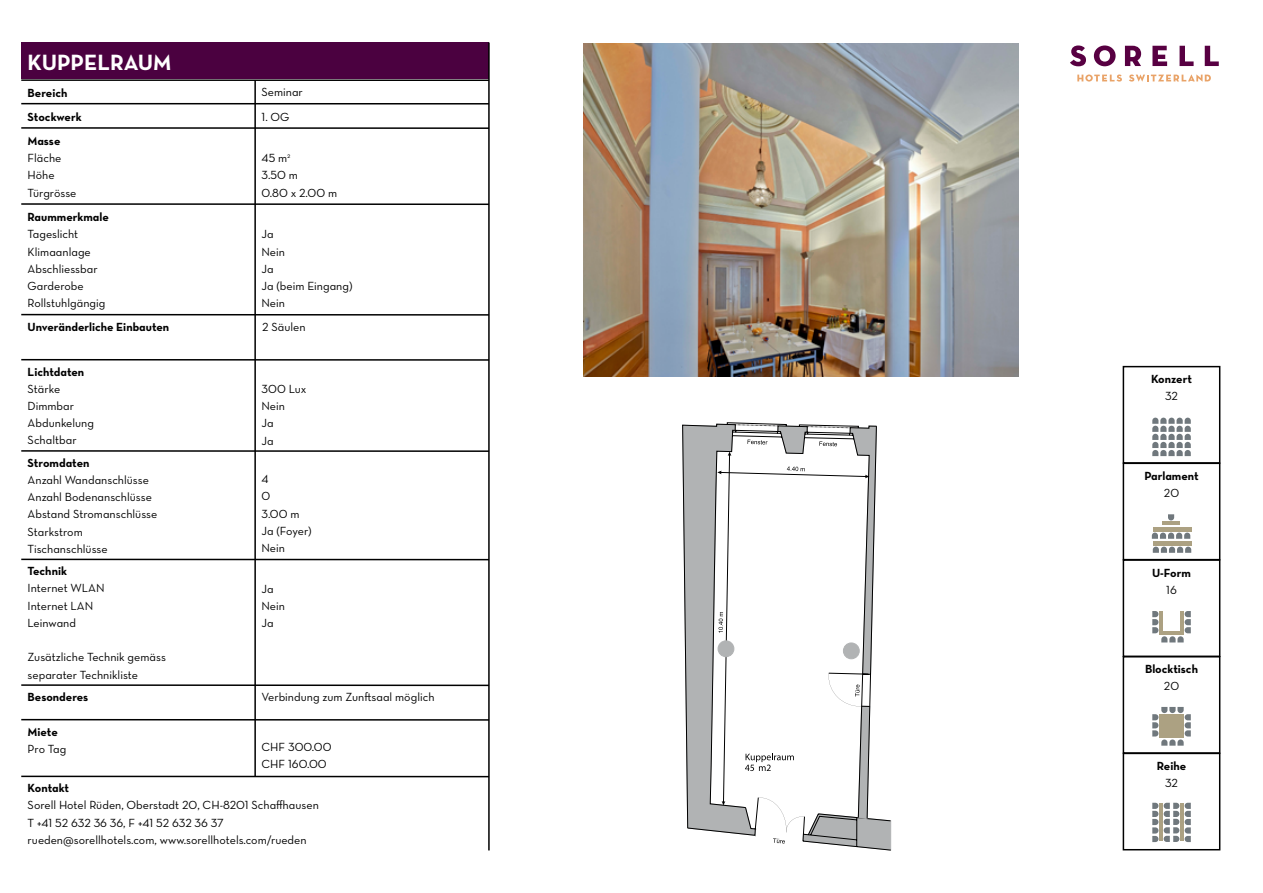
<style>
.page{position:relative;width:1263px;height:893px;background:#fff}
.page>*{position:absolute;margin:0;border:0;box-sizing:border-box;transform-origin:0 0}
.t1{font:22.5px "Neutraface Text Bold Alt";color:#fff}
.t2{font:12px/17.2px "Neutraface Text Book Alt";color:#000}
.t3{font:12px/24.3px "Neutraface Text Bold Alt";color:#000}
</style>
<div class="page">
<div style="left:21px;top:43px;width:468px;height:36px;background:#4b0140"></div>
<svg style="left:1077px;top:75px;width:45px;height:7px"></svg>
<svg style="left:1129px;top:74px;width:82px;height:8px"></svg>
<svg style="left:1070px;top:45px;width:16px;height:21px"></svg>
<svg style="left:1094px;top:45px;width:21px;height:21px"></svg>
<svg style="left:1125px;top:46px;width:16px;height:20px"></svg>
<svg style="left:1152px;top:46px;width:15px;height:20px"></svg>
<svg style="left:1179px;top:46px;width:14px;height:20px"></svg>
<svg style="left:1205px;top:46px;width:14px;height:20px"></svg>
<svg style="left:1152px;top:418px;width:39px;height:38px"></svg>
<div style="left:1123px;top:366px;width:97px;height:98px;border:2px solid #000"></div>
<svg style="left:1168px;top:514px;width:6px;height:6px"></svg>
<svg style="left:1152px;top:533px;width:38px;height:6px"></svg>
<svg style="left:1153px;top:547px;width:38px;height:6px"></svg>
<hr style="left:1153px;top:542px;width:38px;height:4px;background:#aca182">
<hr style="left:1153px;top:527px;width:38px;height:4px;background:#aca182">
<hr style="left:1162px;top:522px;width:17px;height:3px;background:#aca182">
<div style="left:1123px;top:463px;width:97px;height:97px;border:2px solid #000"></div>
<svg style="left:1152px;top:611px;width:39px;height:31px"></svg>
<div style="left:1123px;top:559px;width:97px;height:98px;border:2px solid #000"></div>
<svg style="left:1152px;top:707px;width:39px;height:39px"></svg>
<div style="left:1123px;top:656px;width:97px;height:98px;border:2px solid #000"></div>
<hr style="left:1159px;top:803px;width:4px;height:38px;background:#aca182">
<svg style="left:1152px;top:803px;width:6px;height:39px"></svg>
<svg style="left:1164px;top:803px;width:27px;height:39px"></svg>
<div style="left:1123px;top:753px;width:97px;height:97px;border:2px solid #000"></div>
<img style="left:584px;top:44px;width:434px;height:333px">
<hr style="left:254px;top:80px;width:2px;height:697px;background:#000">
<hr style="left:21px;top:203px;width:468px;height:2px;background:#000">
<hr style="left:21px;top:79px;width:468px;height:2px;background:#000">
<hr style="left:21px;top:103px;width:468px;height:2px;background:#000">
<hr style="left:21px;top:450px;width:468px;height:2px;background:#000">
<hr style="left:21px;top:359px;width:468px;height:2px;background:#000">
<hr style="left:21px;top:127px;width:468px;height:2px;background:#000">
<hr style="left:21px;top:314px;width:468px;height:2px;background:#000">
<hr style="left:21px;top:559px;width:468px;height:1px;background:#000">
<hr style="left:21px;top:684px;width:468px;height:2px;background:#000">
<hr style="left:21px;top:776px;width:468px;height:1px;background:#000">
<hr style="left:488px;top:43px;width:2px;height:807px;background:#000">
<hr style="left:21px;top:719px;width:468px;height:2px;background:#000">
<svg style="left:682px;top:422px;width:209px;height:428px"></svg>
<div style="left:843px;top:643px;width:16px;height:16px;background:#b1b3b4;border-radius:50%"></div>
<div style="left:843px;top:643px;width:16px;height:16px;border:1px solid #b1b3b4;border-radius:50%"></div>
<div style="left:718px;top:641px;width:16px;height:16px;background:#b1b3b4;border-radius:50%"></div>
<div style="left:718px;top:641px;width:16px;height:16px;border:1px solid #b1b3b4;border-radius:50%"></div>
<h1 class="t1" style="left:28px;top:48px;width:146px">KUPPELRAUM</h1>
<p class="t3" style="left:28px;top:81px;width:41px">Bereich</p>
<p class="t3" style="left:28px;top:104px;width:56px">Stockwerk<br>Masse</p>
<p class="t2" style="left:28px;top:149px;width:50px">Fläche<br>Höhe<br>Türgrösse</p>
<p class="t3" style="left:28px;top:205px;width:83px">Raummerkmale</p>
<p class="t2" style="left:28px;top:225px;width:79px">Tageslicht<br>Klimaanlage<br>Abschliessbar<br>Garderobe<br>Rollstuhlgängig</p>
<p class="t2" style="left:261px;top:83px;width:43px">Seminar</p>
<p class="t2" style="left:261px;top:108px;width:29px">1. OG</p>
<p class="t2" style="left:261px;top:149px;width:77px">45 m<sup>2<br></sup>3.50 m<br>0.80 x 2.00 m</p>
<p class="t2" style="left:261px;top:225px;width:92px">Ja<br>Nein<br>Ja<br>Ja (beim Eingang)<br>Nein</p>
<p class="t3" style="left:28px;top:315px;width:143px">Unveränderliche Einbauten</p>
<p class="t2" style="left:262px;top:318px;width:45px">2 Säulen</p>
<p class="t3" style="left:28px;top:359px;width:58px">Lichtdaten</p>
<p class="t2" style="left:28px;top:380px;width:68px">Stärke<br>Dimmbar<br>Abdunkelung<br>Schaltbar</p>
<p class="t3" style="left:28px;top:450px;width:63px">Stromdaten</p>
<p class="t2" style="left:28px;top:471px;width:131px">Anzahl Wandanschlüsse<br>Anzahl Bodenanschlüsse<br>Abstand Stromanschlüsse<br>Starkstrom<br>Tischanschlüsse</p>
<p class="t3" style="left:28px;top:559px;width:41px">Technik</p>
<p class="t2" style="left:28px;top:579px;width:79px">Internet WLAN<br>Internet LAN<br>Leinwand</p>
<p class="t2" style="left:28px;top:648px;width:140px">Zusätzliche Technik gemäss separater Technikliste</p>
<p class="t2" style="left:261px;top:380px;width:46px">300 Lux<br>Nein<br>Ja<br>Ja</p>
<p class="t2" style="left:261px;top:470px;width:52px">4<br>0<br>3.00 m<br>Ja (Foyer)<br>Nein</p>
<p class="t2" style="left:261px;top:580px;width:25px">Ja<br>Nein<br>Ja</p>
<p class="t3" style="left:28px;top:685px;width:62px">Besonderes</p>
<p class="t2" style="left:261px;top:688px;width:175px">Verbindung zum Zunftsaal möglich</p>
<p class="t3" style="left:28px;top:719px;width:32px">Miete</p>
<p class="t2" style="left:28px;top:740px;width:40px">Pro Tag</p>
<p class="t2" style="left:261px;top:738px;width:71px">CHF 300.00<br>CHF 160.00</p>
<p class="t3" style="left:28px;top:776px;width:43px">Kontakt</p>
<p class="t2" style="left:28px;top:797px;width:293px">Sorell Hotel Rüden, Oberstadt 20, CH-8201 Schaffhausen<br>T +41 52 632 36 36, F +41 52 632 36 37 rueden@sorellhotels.com, www.sorellhotels.com/rueden</p>
<p class="t3" style="left:1151px;top:367px;width:42px">Konzert</p>
<p class="t2" style="left:1165px;top:387px;width:14px">32</p>
<p class="t3" style="left:1144px;top:463px;width:56px">Parlament</p>
<p class="t2" style="left:1164px;top:484px;width:17px">20</p>
<p class="t3" style="left:1152px;top:560px;width:40px">U-Form</p>
<p class="t2" style="left:1166px;top:581px;width:12px">16</p>
<p class="t3" style="left:1145px;top:657px;width:55px">Blocktisch</p>
<p class="t2" style="left:1164px;top:678px;width:17px">20</p>
<p class="t3" style="left:1157px;top:753px;width:31px">Reihe</p>
<p class="t2" style="left:1165px;top:774px;width:14px">32</p>
</div>
